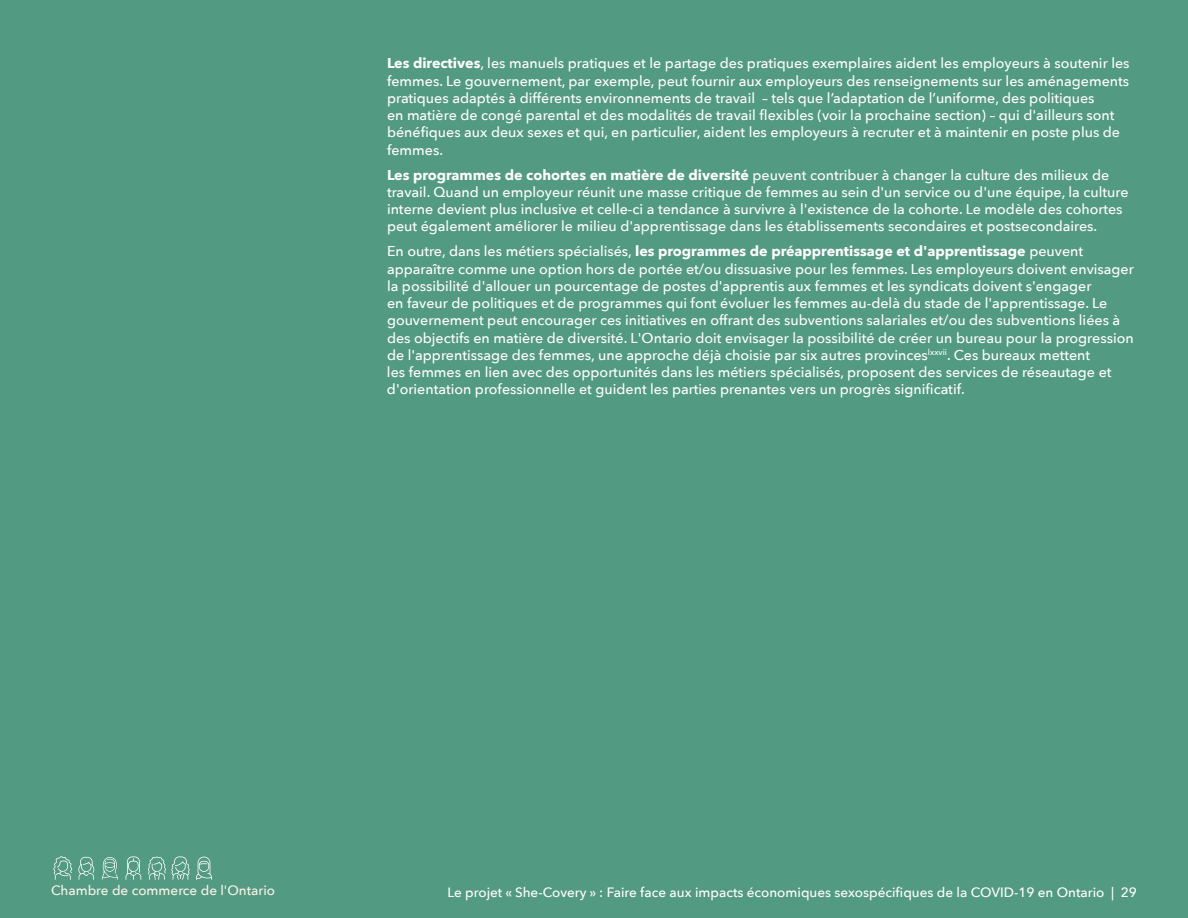
<style>
.page{position:relative;width:1188px;height:918px;background:#539a82}
.page>*{position:absolute;margin:0;border:0;box-sizing:border-box;transform-origin:0 0}
.t1{font:500 14.25px/17.2px "Avenir Next";color:#fff}
.t2{font:500 13.5px "Avenir Next";color:#fff}
.t3{font:500 13.5px "Avenir Next";color:#f9f4ea}
.s1{font-weight:700}
</style>
<div class="page">
<svg style="left:78px;top:857px;width:17px;height:23px"></svg>
<svg style="left:102px;top:857px;width:16px;height:23px"></svg>
<svg style="left:53px;top:856px;width:19px;height:24px"></svg>
<svg style="left:148px;top:856px;width:42px;height:24px"></svg>
<svg style="left:126px;top:856px;width:15px;height:24px"></svg>
<svg style="left:196px;top:857px;width:16px;height:23px"></svg>
<p class="t1" style="left:387px;top:54px;width:744px"><span class="s1">Les directives</span>, les manuels pratiques et le partage des pratiques exemplaires aident les employeurs à soutenir les femmes. Le gouvernement, par exemple, peut fournir aux employeurs des renseignements sur les aménagements pratiques adaptés à différents environnements de travail – tels que l’adaptation de l’uniforme, des politiques<br>en matière de congé parental et des modalités de travail flexibles (voir la prochaine section) – qui d'ailleurs sont bénéfiques aux deux sexes et qui, en particulier, aident les employeurs à recruter et à maintenir en poste plus de femmes.</p>
<p class="t1" style="left:387px;top:165px;width:743px"><span class="s1">Les programmes de cohortes en matière de diversité</span> peuvent contribuer à changer la culture des milieux de travail. Quand un employeur réunit une masse critique de femmes au sein d'un service ou d'une équipe, la culture interne devient plus inclusive et celle-ci a tendance à survivre à l'existence de la cohorte. Le modèle des cohortes peut également améliorer le milieu d'apprentissage dans les établissements secondaires et postsecondaires.</p>
<p class="t1" style="left:387px;top:242px;width:748px">En outre, dans les métiers spécialisés, <span class="s1">les programmes de préapprentissage et d'apprentissage</span> peuvent apparaître comme une option hors de portée et/ou dissuasive pour les femmes. Les employeurs doivent envisager la possibilité d'allouer un pourcentage de postes d'apprentis aux femmes et les syndicats doivent s'engager<br>en faveur de politiques et de programmes qui font évoluer les femmes au-delà du stade de l'apprentissage. Le gouvernement peut encourager ces initiatives en offrant des subventions salariales et/ou des subventions liées à des objectifs en matière de diversité. L'Ontario doit envisager la possibilité de créer un bureau pour la progression de l'apprentissage des femmes, une approche déjà choisie par six autres provinces<sup>lxxvii</sup>. Ces bureaux mettent<br>les femmes en lien avec des opportunités dans les métiers spécialisés, proposent des services de réseautage et d'orientation professionnelle et guident les parties prenantes vers un progrès significatif.</p>
<p class="t3" style="left:51px;top:879px;width:226px">Chambre de commerce de l'Ontario</p>
<p class="t2" style="left:448px;top:881px;width:691px">Le projet « She-Covery » : Faire face aux impacts économiques sexospécifiques de la COVID-19 en Ontario | 29</p>
</div>
